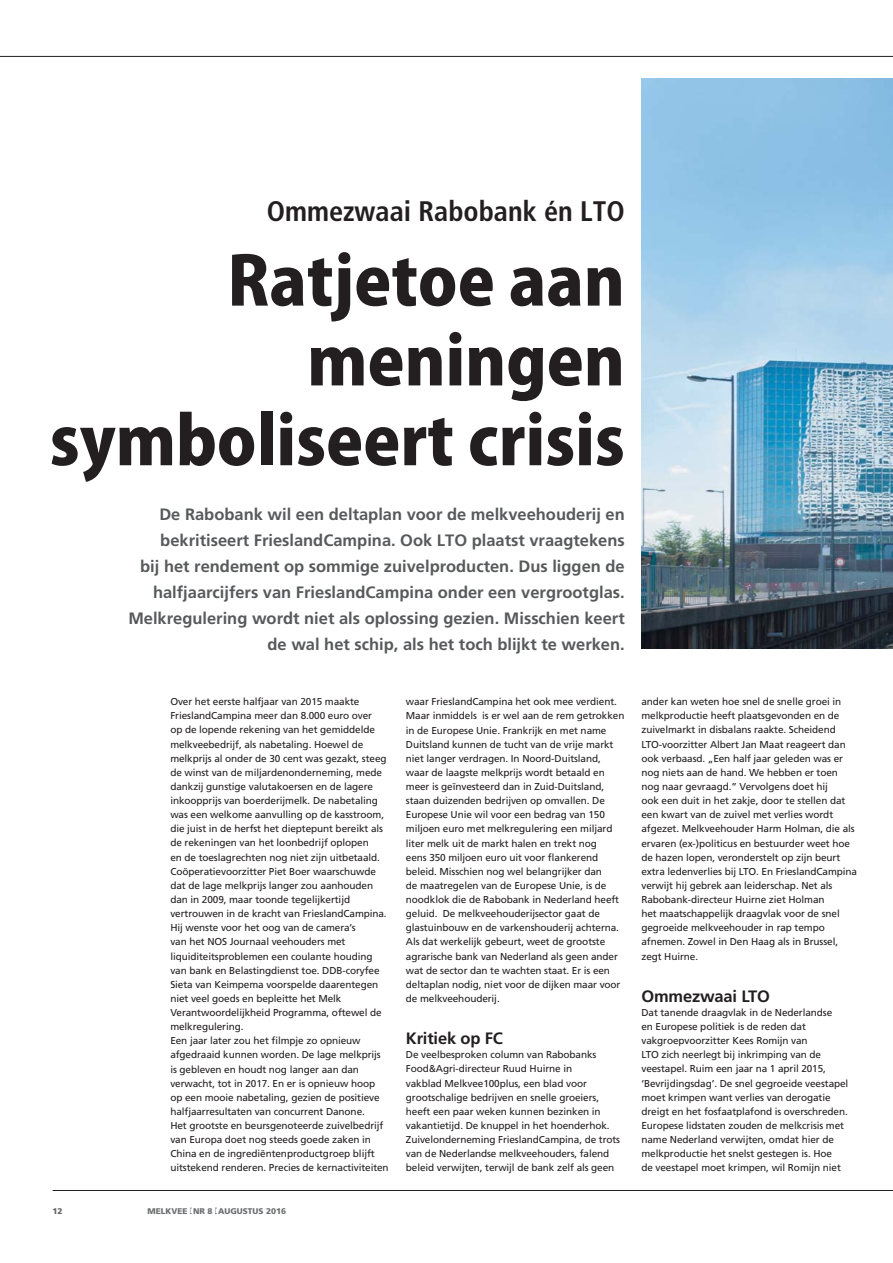
<style>
.page{position:relative;width:893px;height:1263px;background:#fff}
.page>*{position:absolute;margin:0;border:0;box-sizing:border-box;transform-origin:0 0}
.t1{font:66.45px/79.8px "Koz Go Pro Heavy 90 msp RKSJ H";color:#231f20;text-align:right}
.t2{font:700 condensed 28.2px "Frutiger LT Std";color:#231f20}
.t3{font:700 16.5px/26px "Frutiger LT Std";color:#58595b;text-align:right}
.t4{font:700 16.5px "Frutiger LT Std";letter-spacing:-.01em;color:#231f20}
.t5{font:10.05px/14.1px "Frutiger LT Std";letter-spacing:-.01em;color:#231f20}
.t6{font:900 8.25px "Frutiger LT Std";color:#6d6e70}
.t7{font:900 8.25px "Frutiger LT Std";color:#636466}
</style>
<div class="page">
<hr style="left:0;top:56px;width:893px;height:1px;background:#231f20">
<hr style="left:53px;top:1190px;width:840px;height:1px;background:#231f20">
<img style="left:641px;top:79px;width:252px;height:570px">
<h2 class="t2" style="left:267px;top:195px;width:359px">Ommezwaai Rabobank én LTO</h2>
<h1 class="t1" style="left:50px;top:250px;width:576px">Ratjetoe aan meningen symboliseert crisis</h1>
<p class="t3" style="left:128px;top:502px;width:498px">De Rabobank wil een deltaplan voor de melkveehouderij en bekritiseert FrieslandCampina. Ook LTO plaatst vraagtekens<br>bij het rendement op sommige zuivelproducten. Dus liggen de halfjaarcijfers van FrieslandCampina onder een vergrootglas.<br>Melkregulering wordt niet als oplossing gezien. Misschien keert de wal het schip, als het toch blijkt te werken.</p>
<p class="t5" style="left:170px;top:695px;width:220px">Over het eerste halfjaar van 2015 maakte FrieslandCampina meer dan 8.000 euro over<br>op de lopende rekening van het gemiddelde melkveebedrijf, als nabetaling. Hoewel de melkprijs al onder de 30 cent was gezakt, steeg de winst van de miljardenonderneming, mede dankzij gunstige valutakoersen en de lagere inkoopprijs van boerderijmelk. De nabetaling was een welkome aanvulling op de kasstroom, die juist in de herfst het dieptepunt bereikt als de rekeningen van het loonbedrijf oplopen<br>en de toeslagrechten nog niet zijn uitbetaald.<br>Coöperatievoorzitter Piet Boer waarschuwde dat de lage melkprijs langer zou aanhouden dan in 2009, maar toonde tegelijkertijd vertrouwen in de kracht van FrieslandCampina.<br>Hij wenste voor het oog van de camera’s<br>van het NOS Journaal veehouders met liquiditeitsproblemen een coulante houding van bank en Belastingdienst toe. DDB-coryfee Sieta van Keimpema voorspelde daarentegen niet veel goeds en bepleitte het Melk Verantwoordelijkheid Programma, oftewel de melkregulering.<br>Een jaar later zou het filmpje zo opnieuw afgedraaid kunnen worden. De lage melkprijs is gebleven en houdt nog langer aan dan verwacht, tot in 2017. En er is opnieuw hoop op een mooie nabetaling, gezien de positieve halfjaarresultaten van concurrent Danone.<br>Het grootste en beursgenoteerde zuivelbedrijf van Europa doet nog steeds goede zaken in China en de ingrediëntenproductgroep blijft uitstekend renderen. Precies de kernactiviteiten</p>
<p class="t5" style="left:406px;top:695px;width:220px">waar FrieslandCampina het ook mee verdient.<br>Maar inmiddels is er wel aan de rem getrokken in de Europese Unie. Frankrijk en met name Duitsland kunnen de tucht van de vrije markt niet langer verdragen. In Noord-Duitsland, waar de laagste melkprijs wordt betaald en meer is geïnvesteerd dan in Zuid-Duitsland, staan duizenden bedrijven op omvallen. De Europese Unie wil voor een bedrag van 150 miljoen euro met melkregulering een miljard liter melk uit de markt halen en trekt nog<br>eens 350 miljoen euro uit voor flankerend beleid. Misschien nog wel belangrijker dan<br>de maatregelen van de Europese Unie, is de noodklok die de Rabobank in Nederland heeft geluid. De melkveehouderijsector gaat de glastuinbouw en de varkenshouderij achterna.<br>Als dat werkelijk gebeurt, weet de grootste agrarische bank van Nederland als geen ander wat de sector dan te wachten staat. Er is een deltaplan nodig, niet voor de dijken maar voor de melkveehouderij.</p>
<h3 class="t4" style="left:406px;top:1031px;width:98px">Kritiek op FC</h3>
<p class="t5" style="left:406px;top:1048px;width:216px">De veelbesproken column van Rabobanks Food&amp;Agri-directeur Ruud Huirne in<br>vakblad Melkvee100plus, een blad voor grootschalige bedrijven en snelle groeiers, heeft een paar weken kunnen bezinken in vakantietijd. De knuppel in het hoenderhok.<br>Zuivelonderneming FrieslandCampina, de trots van de Nederlandse melkveehouders, falend beleid verwijten, terwijl de bank zelf als geen</p>
<p class="t7" style="left:53px;top:1206px;width:12px">12</p>
<p class="t6" style="left:148px;top:1206px;width:140px">MELKVEE NR 8 AUGUSTUS 2016</p>
<p class="t5" style="left:641px;top:695px;width:217px">ander kan weten hoe snel de snelle groei in melkproductie heeft plaatsgevonden en de zuivelmarkt in disbalans raakte. Scheidend LTO-voorzitter Albert Jan Maat reageert dan ook verbaasd. „Een half jaar geleden was er nog niets aan de hand. We hebben er toen nog naar gevraagd.” Vervolgens doet hij<br>ook een duit in het zakje, door te stellen dat een kwart van de zuivel met verlies wordt afgezet. Melkveehouder Harm Holman, die als ervaren (ex-)politicus en bestuurder weet hoe de hazen lopen, veronderstelt op zijn beurt extra ledenverlies bij LTO. En FrieslandCampina verwijt hij gebrek aan leiderschap. Net als Rabobank-directeur Huirne ziet Holman<br>het maatschappelijk draagvlak voor de snel gegroeide melkveehouder in rap tempo afnemen. Zowel in Den Haag als in Brussel, zegt Huirne.</p>
<h3 class="t4" style="left:641px;top:989px;width:130px">Ommezwaai LTO</h3>
<p class="t5" style="left:641px;top:1006px;width:208px">Dat tanende draagvlak in de Nederlandse<br>en Europese politiek is de reden dat vakgroepvoorzitter Kees Romijn van<br>LTO zich neerlegt bij inkrimping van de veestapel. Ruim een jaar na 1 april 2015, ‘Bevrijdingsdag’. De snel gegroeide veestapel moet krimpen want verlies van derogatie dreigt en het fosfaatplafond is overschreden.<br>Europese lidstaten zouden de melkcrisis met name Nederland verwijten, omdat hier de melkproductie het snelst gestegen is. Hoe<br>de veestapel moet krimpen, wil Romijn niet</p>
</div>
